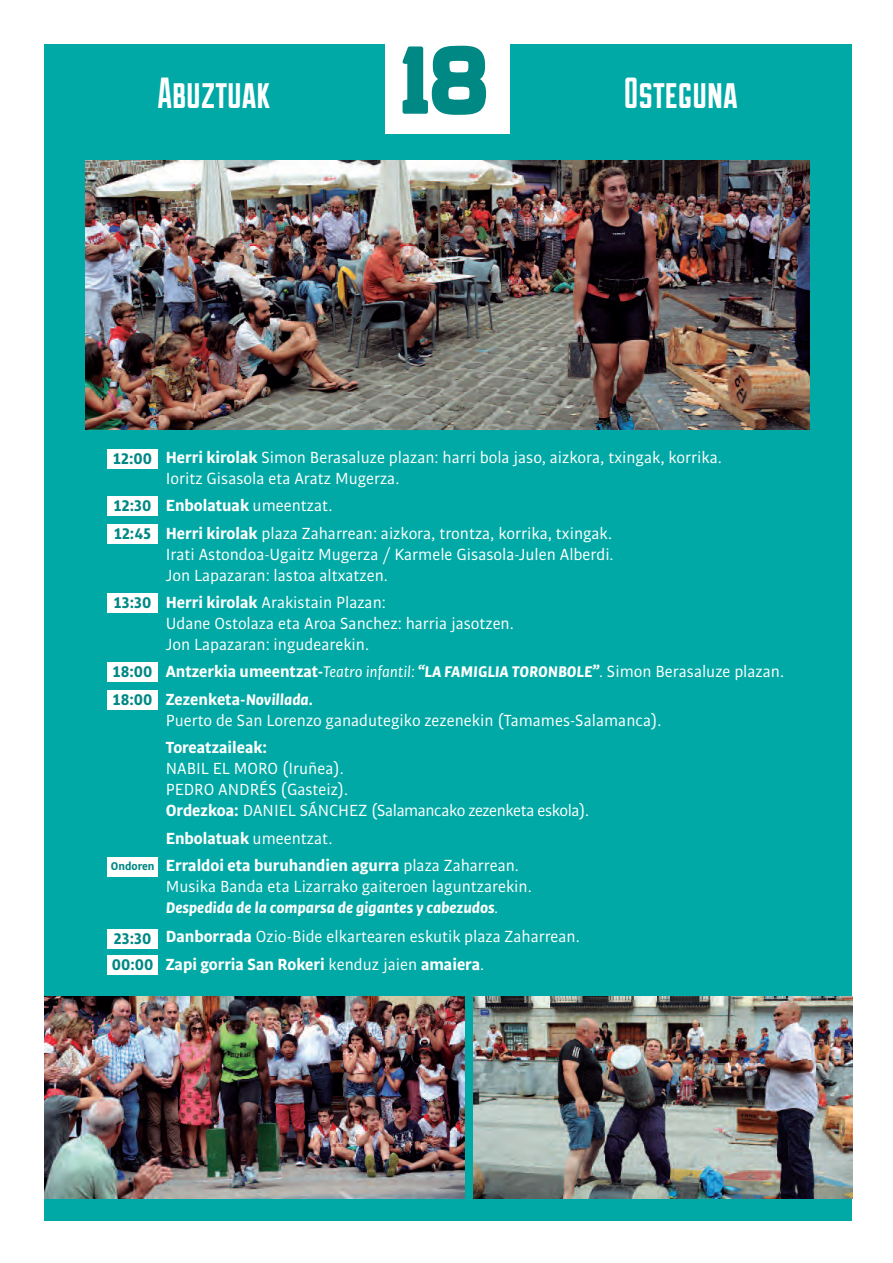
<style>
.page{position:relative;width:893px;height:1263px;background:#fff}
.page>*{position:absolute;margin:0;border:0;box-sizing:border-box;transform-origin:0 0}
.t1{font:93px "Chateaude Garage";color:#008884}
.t2{font:43.5px "Duke Fill";color:#fff}
.t3{font:17.25px/21px "Bulo";color:#fff}
.t4{font:700 17.25px/27.5px "Bulo";color:#fff}
.t5{font:italic 700 16.5px/27.5px "Bulo";color:#fff}
.t6{font:700 16.5px/27.8px "Bulo";color:#008884}
.t7{font:700 12px "Bulo";color:#008884}
.s1{font-weight:700}
.s2{font-style:normal;font-size:17.25px}
.s3{font-weight:400}
.s4{font-weight:400;font-style:normal}
.s5{font-weight:400;font-style:normal;font-size:17.25px}
</style>
<div class="page">
<div style="left:44px;top:44px;width:808px;height:1176px;background:#00a9a5"></div>
<div style="left:385px;top:26px;width:125px;height:108px;background:#fff"></div>
<div style="left:108px;top:663px;width:50px;height:19px;background:#fff"></div>
<div style="left:108px;top:690px;width:50px;height:20px;background:#fff"></div>
<div style="left:108px;top:929px;width:50px;height:19px;background:#fff"></div>
<div style="left:108px;top:955px;width:50px;height:20px;background:#fff"></div>
<div style="left:108px;top:857px;width:50px;height:19px;background:#fff"></div>
<img style="left:85px;top:161px;width:725px;height:268px">
<img style="left:44px;top:996px;width:421px;height:202px">
<img style="left:474px;top:996px;width:378px;height:202px">
<div style="left:108px;top:524px;width:50px;height:19px;background:#fff"></div>
<div style="left:108px;top:593px;width:50px;height:20px;background:#fff"></div>
<div style="left:108px;top:449px;width:50px;height:19px;background:#fff"></div>
<div style="left:108px;top:496px;width:50px;height:20px;background:#fff"></div>
<h2 class="t2" style="left:157px;top:77px;width:114px">Abuztuak</h2>
<h1 class="t1" style="left:403px;top:26px;width:91px">18</h1>
<h2 class="t2" style="left:624px;top:77px;width:115px">Osteguna</h2>
<p class="t6" style="left:113px;top:445px;width:40px">12:00</p>
<p class="t6" style="left:114px;top:492px;width:39px">12:30</p>
<p class="t6" style="left:114px;top:520px;width:39px">12:45</p>
<p class="t6" style="left:114px;top:590px;width:39px">13:30</p>
<p class="t6" style="left:113px;top:659px;width:41px">18:00<br>18:00</p>
<p class="t7" style="left:111px;top:862px;width:45px">Ondoren</p>
<p class="t6" style="left:112px;top:926px;width:43px;line-height:26.4px">23:30<br>00:00</p>
<p class="t3" style="left:166px;top:448px;width:558px"><span class="s1">Herri kirolak</span> Simon Berasaluze plazan: harri bola jaso, aizkora, txingak, korrika.<br>Ioritz Gisasola eta Aratz Mugerza.</p>
<p class="t3" style="left:166px;top:493px;width:448px;line-height:27.5px"><span class="s1">Enbolatuak</span> umeentzat.<br><span class="s1">Herri kirolak</span> plaza Zaharrean: aizkora, trontza, korrika, txingak.</p>
<p class="t3" style="left:166px;top:545px;width:449px">Irati Astondoa-Ugaitz Mugerza / Karmele Gisasola-Julen Alberdi.<br>Jon Lapazaran: lastoa altxatzen.</p>
<p class="t3" style="left:166px;top:593px;width:350px"><span class="s1">Herri kirolak</span> Arakistain Plazan:<br>Udane Ostolaza eta Aroa Sanchez: harria jasotzen.<br>Jon Lapazaran: ingudearekin.</p>
<p class="t5" style="left:166px;top:659px;width:620px"><span class="s2">Antzerkia umeentzat-</span><span class="s3">Teatro infantil:</span> “LA FAMIGLIA TORONBOLE”<span class="s4">.</span> <span class="s5">Simon Berasaluze plazan.<br></span><span class="s2">Zezenketa-</span>Novillada.</p>
<p class="t3" style="left:166px;top:711px;width:497px">Puerto de San Lorenzo ganadutegiko zezenekin (Tamames-Salamanca).</p>
<p class="t4" style="left:166px;top:735px;width:103px">Toreatzaileak:</p>
<p class="t3" style="left:166px;top:759px;width:425px">NABIL EL MORO (Iruñea).<br>PEDRO ANDRÉS (Gasteiz).<br><span class="s1">Ordezkoa:</span> DANIEL SÁNCHEZ (Salamancako zezenketa eskola).</p>
<p class="t4" style="left:166px;top:825px;width:355px">Enbolatuak <span class="s3">umeentzat.<br></span>Erraldoi eta buruhandien agurra <span class="s3">plaza Zaharrean.</span></p>
<p class="t3" style="left:166px;top:877px;width:368px">Musika Banda eta Lizarrako gaiteroen laguntzarekin.</p>
<p class="t5" style="left:166px;top:895px;width:334px">Despedida de la comparsa de gigantes y cabezudos<span class="s3">.</span></p>
<p class="t3" style="left:166px;top:924px;width:416px;line-height:27.5px"><span class="s1">Danborrada</span> Ozio-Bide elkartearen eskutik plaza Zaharrean.<br><span class="s1">Zapi gorria San Rokeri</span> kenduz jaien <span class="s1">amaiera</span>.</p>
</div>
